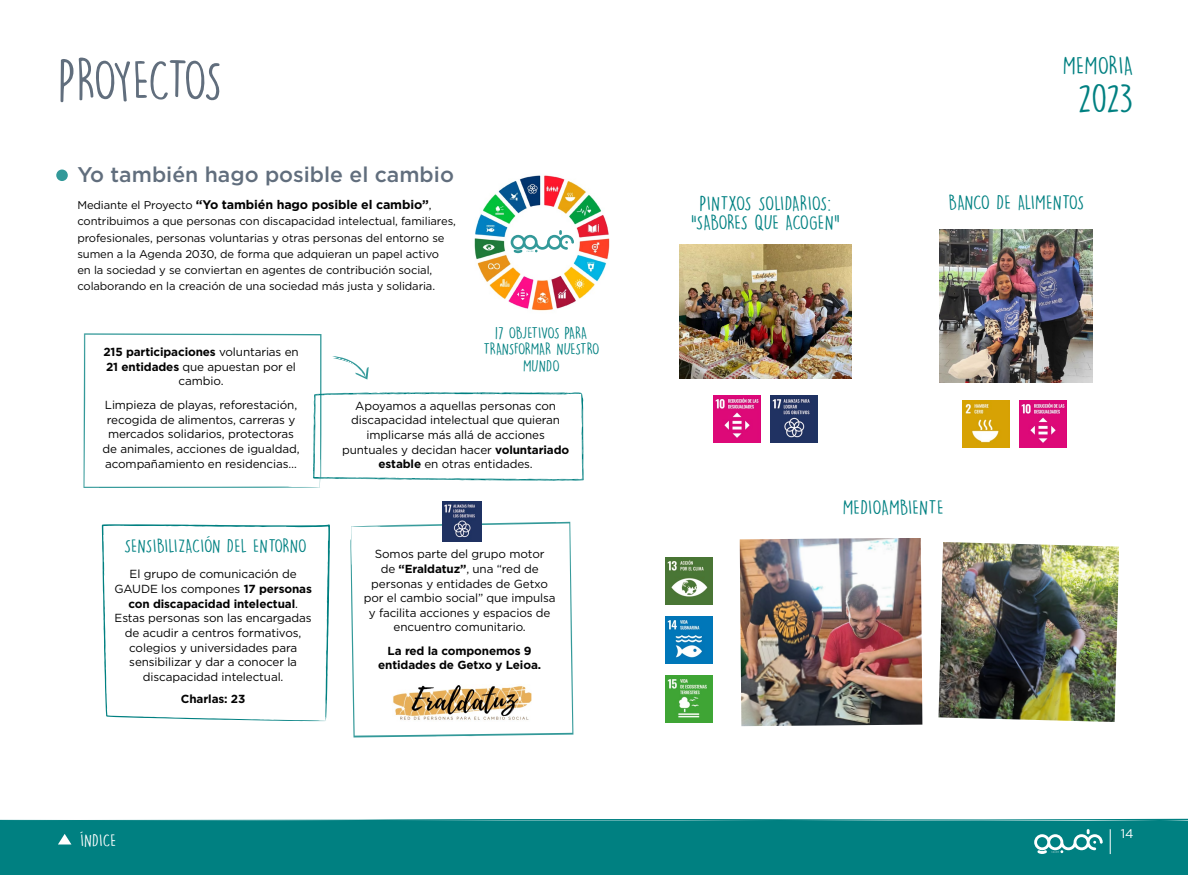
<style>
.page{position:relative;width:1188px;height:875px;background:#fff}
.page>*{position:absolute;margin:0;border:0;box-sizing:border-box;transform-origin:0 0}
.t1{font:52.62px "DK Lemon Yellow Sun";letter-spacing:-.06em;color:#616e7d}
.t2{font:35.75px "DK Lemon Yellow Sun";color:#008081;scale:1.1 1}
.t3{font:23.12px "DK Lemon Yellow Sun";letter-spacing:.01em;color:#008081;scale:1.1 1}
.t4{font:500 21.25px "Gotham";color:#616e7d}
.t5{font:18.75px/18.8px "DK Lemon Yellow Sun";letter-spacing:-.01em;color:#008182;text-align:center;scale:1.1 1}
.t6{font:18.75px "DK Lemon Yellow Sun";letter-spacing:-.03em;color:#008182;scale:1.1 1}
.t7{font:18.75px "DK Lemon Yellow Sun";letter-spacing:.01em;color:#008182;scale:1.1 1}
.t8{font:17.5px "DK Lemon Yellow Sun";letter-spacing:.01em;color:#008182;scale:1.1 1}
.t9{font:16.25px "DK Lemon Yellow Sun";letter-spacing:.01em;color:#fff;scale:1.1 1}
.t10{font:15px/16.2px "DK Lemon Yellow Sun";letter-spacing:-.025em;color:#008081;text-align:center;scale:1.1 1}
.t11{font:700 12.5px "Gotham";letter-spacing:-.01em;color:#030303}
.t12{font:12.5px "Gotham";color:#fff}
.t13{font:11.75px/14.6px "Gotham";letter-spacing:-.01em;color:#030303;text-align:center}
.t14{font:700 11.75px/14.6px "Gotham";letter-spacing:-.01em;color:#030303;text-align:center}
.t15{font:11.25px/16.2px "Gotham";letter-spacing:-.01em;color:#030303}
.s1{font-weight:400;font-size:11.25px}
.s2{font-weight:700}
.s3{font-family:"Kathen";font-size:31.88px;color:#fff}
</style>
<div class="page">
<div style="left:0;top:821px;width:1188px;height:54px;background:#008081"></div>
<svg style="left:1110px;top:829px;width:1px;height:25px"></svg>
<svg style="left:1034px;top:829px;width:68px;height:25px"></svg>
<svg style="left:58px;top:834px;width:13px;height:11px"></svg>
<svg style="left:0;top:818px;width:1188px;height:3px"></svg>
<img style="left:474px;top:175px;width:136px;height:136px">
<svg style="left:510px;top:230px;width:64px;height:24px"></svg>
<div style="left:56px;top:170px;width:12px;height:11px;background:#399;border-radius:50%"></div>
<svg style="left:350px;top:522px;width:223px;height:216px"></svg>
<img style="left:393px;top:684px;width:138px;height:37px">
<img style="left:442px;top:502px;width:39px;height:39px">
<svg style="left:102px;top:524px;width:228px;height:197px"></svg>
<svg style="left:83px;top:333px;width:501px;height:155px"></svg>
<img style="left:713px;top:396px;width:47px;height:46px">
<img style="left:770px;top:396px;width:47px;height:46px">
<img style="left:1019px;top:401px;width:47px;height:47px">
<img style="left:962px;top:401px;width:47px;height:47px">
<img style="left:939px;top:229px;width:153px;height:154px">
<img style="left:679px;top:244px;width:172px;height:135px">
<img style="left:938px;top:542px;width:181px;height:180px">
<img style="left:739px;top:538px;width:183px;height:188px">
<img style="left:666px;top:558px;width:46px;height:46px">
<img style="left:666px;top:617px;width:46px;height:46px">
<img style="left:666px;top:675px;width:46px;height:47px">
<h1 class="t1" style="left:58px;top:48px;width:166px">PROYECTOS</h1>
<h3 class="t4" style="left:77px;top:161px;width:378px">Yo también hago posible el cambio</h3>
<p class="t11" style="left:77px;top:196px;width:356px"><span class="s1">Mediante el Proyecto</span> “Yo también hago posible el cambio”<span class="s1">,</span></p>
<p class="t15" style="left:77px;top:213px;width:380px">contribuimos a que personas con discapacidad intelectual, familiares, profesionales, personas voluntarias y otras personas del entorno se sumen a la Agenda 2030, de forma que adquieran un papel activo<br>en la sociedad y se conviertan en agentes de contribución social, colaborando en la creación de una sociedad más justa y solidaria.</p>
<p class="t13" style="left:103px;top:344px;width:197px"><span class="s2">215 participaciones</span> voluntarias en<br><span class="s2">21 entidades</span> que apuestan por el cambio.</p>
<p class="t13" style="left:103px;top:397px;width:198px">Limpieza de playas, reforestación, recogida de alimentos, carreras y mercados solidarios, protectoras de animales, acciones de igualdad, acompañamiento en residencias…</p>
<h3 class="t8" style="left:124px;top:535px;width:167px">SENSIBILIZACIÓN DEL ENTORNO</h3>
<p class="t13" style="left:114px;top:567px;width:199px">El grupo de comunicación de<br>GAUDE los compones <span class="s2">17 personas con discapacidad intelectual</span>.<br>Estas personas son las encargadas de acudir a centros formativos, colegios y universidades para sensibilizar y dar a conocer la discapacidad intelectual.</p>
<p class="t14" style="left:181px;top:692px;width:66px">Charlas: 23</p>
<p class="t10" style="left:483px;top:325px;width:107px">17 OBJETIVOS PARA<br>TRANSFORMAR NUESTRO<br>MUNDO</p>
<p class="t13" style="left:342px;top:398px;width:229px">Apoyamos a aquellas personas con discapacidad intelectual que quieran implicarse más allá de acciones puntuales y decidan hacer <span class="s2">voluntariado estable</span> en otras entidades.</p>
<p class="t13" style="left:364px;top:547px;width:193px">Somos parte del grupo motor<br>de <span class="s2">“Eraldatuz”</span>, una “red de personas y entidades de Getxo por el cambio social” que impulsa y facilita acciones y espacios de encuentro comunitario.</p>
<p class="t14" style="left:378px;top:643px;width:164px">La red la componemos 9 entidades de Getxo y Leioa.</p>
<h3 class="t9" style="left:80px;top:831px;width:34px">ÍNDICE</h3>
<h3 class="t3" style="left:1062px;top:52px;width:66px">MEMORIA</h3>
<h2 class="t2" style="left:1077px;top:77px;width:52px">2023</h2>
<h3 class="t5" style="left:691px;top:194px;width:139px">PINTXOS SOLIDARIOS: <span class="s3">2 </span>“SABORES QUE ACOGEN”</h3>
<h3 class="t6" style="left:948px;top:191px;width:125px">BANCO DE ALIMENTOS</h3>
<h3 class="t7" style="left:842px;top:496px;width:93px">MEDIOAMBIENTE</h3>
<p class="t12" style="left:1120px;top:826px;width:14px">14</p>
</div>
